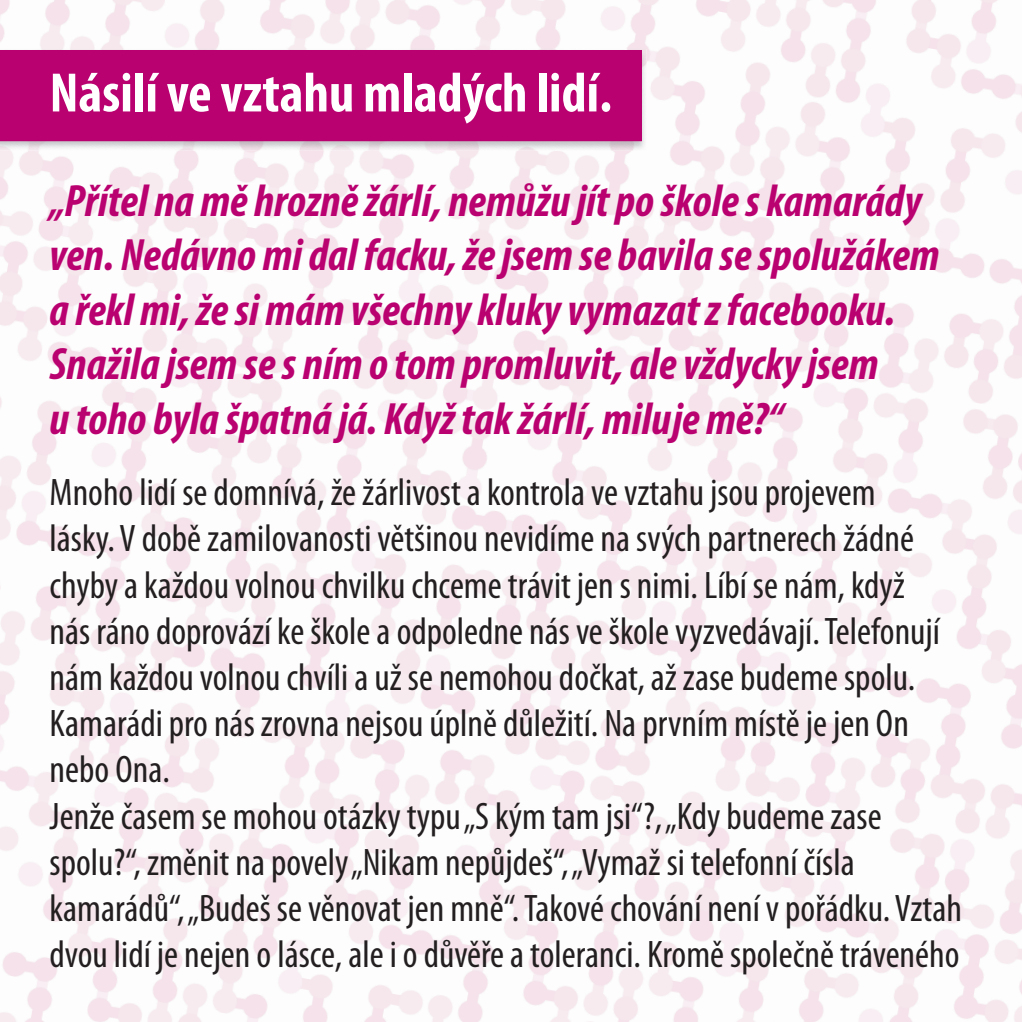
<style>
.page{position:relative;width:1022px;height:1022px;background:#fff}
.page>*{position:absolute;margin:0;border:0;box-sizing:border-box;transform-origin:0 0}
.t1{font:700 condensed 56px "Myriad Pro";color:#fff}
.t2{font:italic 700 condensed 45.5px/54.6px "Myriad Pro";color:#ba0170}
.t3{font:condensed 38.5px/46.2px "Myriad Pro";color:#231f20}
</style>
<div class="page">
<img style="left:0;top:0;width:1022px;height:1022px">
<img style="left:0;top:49px;width:646px;height:102px">
<div style="left:0;top:50px;width:642px;height:91px;background:#ba0170"></div>
<h1 class="t1" style="left:50px;top:73px;width:564px">Násilí ve vztahu mladých lidí.</h1>
<p class="t2" style="left:50px;top:177px;width:891px">„Přítel na mě hrozně žárlí, nemůžu jít po škole s kamarády ven. Nedávno mi dal facku, že jsem se bavila se spolužákem a řekl mi, že si mám všechny kluky vymazat z facebooku.<br>Snažila jsem se s ním o tom promluvit, ale vždycky jsem<br>u toho byla špatná já. Když tak žárlí, miluje mě?“</p>
<p class="t3" style="left:50px;top:473px;width:914px">Mnoho lidí se domnívá, že žárlivost a kontrola ve vztahu jsou projevem<br>lásky. V době zamilovanosti většinou nevidíme na svých partnerech žádné chyby a každou volnou chvilku chceme trávit jen s nimi. Líbí se nám, když<br>nás ráno doprovází ke škole a odpoledne nás ve škole vyzvedávají. Telefonují nám každou volnou chvíli a už se nemohou dočkat, až zase budeme spolu.<br>Kamarádi pro nás zrovna nejsou úplně důležití. Na prvním místě je jen On nebo Ona.<br>Jenže časem se mohou otázky typu „S kým tam jsi“?, „Kdy budeme zase spolu?“, změnit na povely „Nikam nepůjdeš“, „Vymaž si telefonní čísla kamarádů“, „Budeš se věnovat jen mně“. Takové chování není v pořádku. Vztah dvou lidí je nejen o lásce, ale i o důvěře a toleranci. Kromě společně tráveného</p>
</div>
